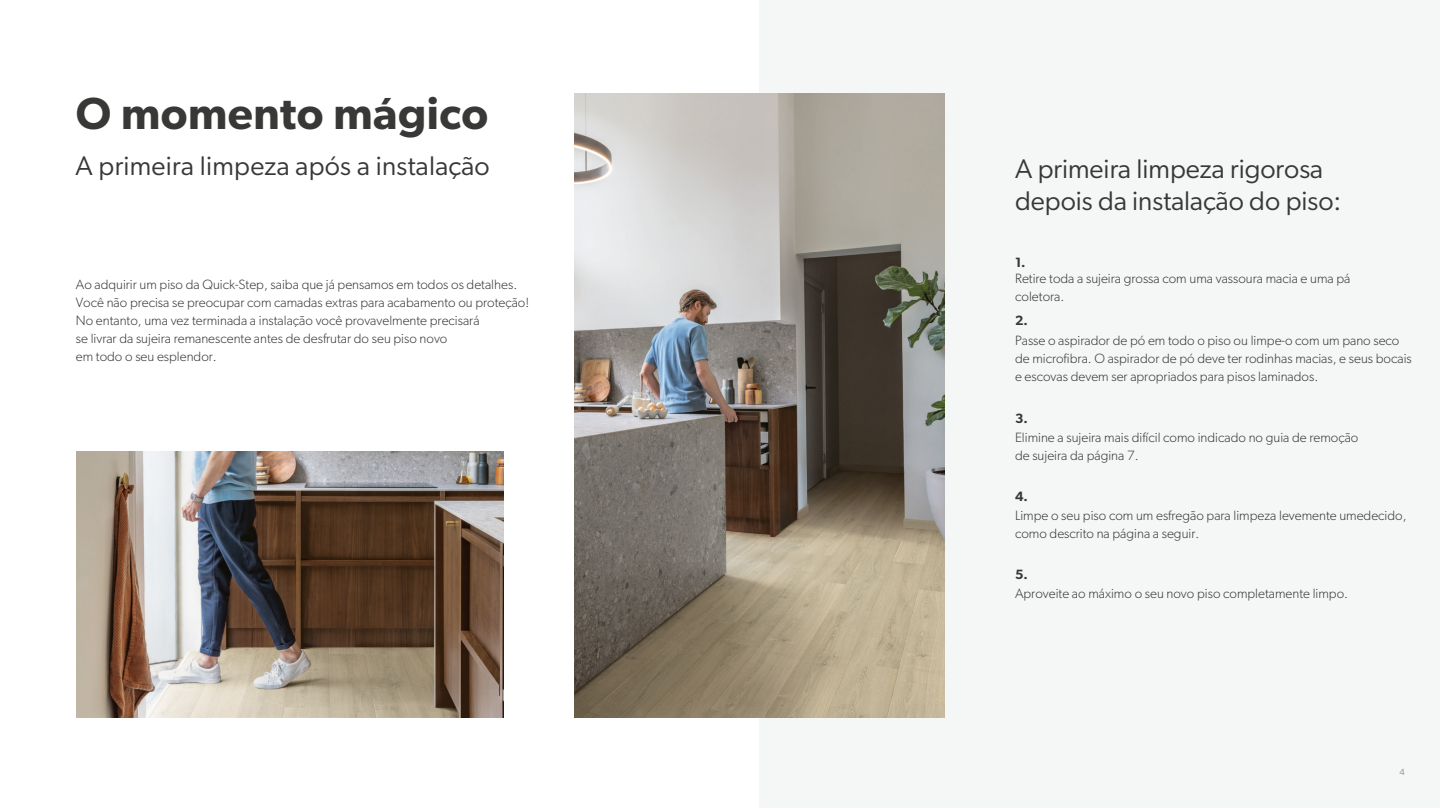
<style>
.page{position:relative;width:1440px;height:808px;background:#fff}
.page>*{position:absolute;margin:0;border:0;box-sizing:border-box;transform-origin:0 0}
.t1{font:600 45px "Gibson";letter-spacing:.01em;color:#383937}
.t2{font:27px/32.4px "Gibson";color:#383937}
.t3{font:300 13.5px/18px "Gibson";color:#383937}
.t4{font:600 13.5px "Gibson";color:#383937}
.t5{font:9px "Gibson";color:#9c9e9e}
</style>
<div class="page">
<div style="left:759px;top:0;width:680px;height:808px;background:#f5f6f6"></div>
<img style="left:76px;top:452px;width:427px;height:265px">
<img style="left:574px;top:93px;width:370px;height:624px">
<h1 class="t1" style="left:76px;top:87px;width:414px">O momento mágico</h1>
<h2 class="t2" style="left:75px;top:149px;width:416px">A primeira limpeza após a instalação</h2>
<p class="t3" style="left:76px;top:276px;width:455px">Ao adquirir um piso da Quick-Step, saiba que já pensamos em todos os detalhes.<br>Você não precisa se preocupar com camadas extras para acabamento ou proteção!<br>No entanto, uma vez terminada a instalação você provavelmente precisará<br>se livrar da sujeira remanescente antes de desfrutar do seu piso novo<br>em todo o seu esplendor.</p>
<h2 class="t2" style="left:1015px;top:152px;width:328px">A primeira limpeza rigorosa depois da instalação do piso:</h2>
<p class="t4" style="left:1015px;top:254px;width:12px">1.</p>
<p class="t3" style="left:1015px;top:269px;width:336px">Retire toda a sujeira grossa com uma vassoura macia e uma pá coletora.</p>
<p class="t4" style="left:1015px;top:313px;width:14px">2.</p>
<p class="t3" style="left:1015px;top:331px;width:398px">Passe o aspirador de pó em todo o piso ou limpe-o com um pano seco de microfibra. O aspirador de pó deve ter rodinhas macias, e seus bocais e escovas devem ser apropriados para pisos laminados.</p>
<p class="t4" style="left:1015px;top:410px;width:14px">3.</p>
<p class="t3" style="left:1015px;top:429px;width:345px">Elimine a sujeira mais difícil como indicado no guia de remoção de sujeira da página 7.</p>
<p class="t4" style="left:1015px;top:488px;width:14px">4.</p>
<p class="t3" style="left:1015px;top:507px;width:393px">Limpe o seu piso com um esfregão para limpeza levemente umedecido, como descrito na página a seguir.</p>
<p class="t4" style="left:1015px;top:566px;width:14px">5.</p>
<p class="t3" style="left:1015px;top:585px;width:334px">Aproveite ao máximo o seu novo piso completamente limpo.</p>
<p class="t5" style="left:1399px;top:766px;width:7px">4</p>
</div>
